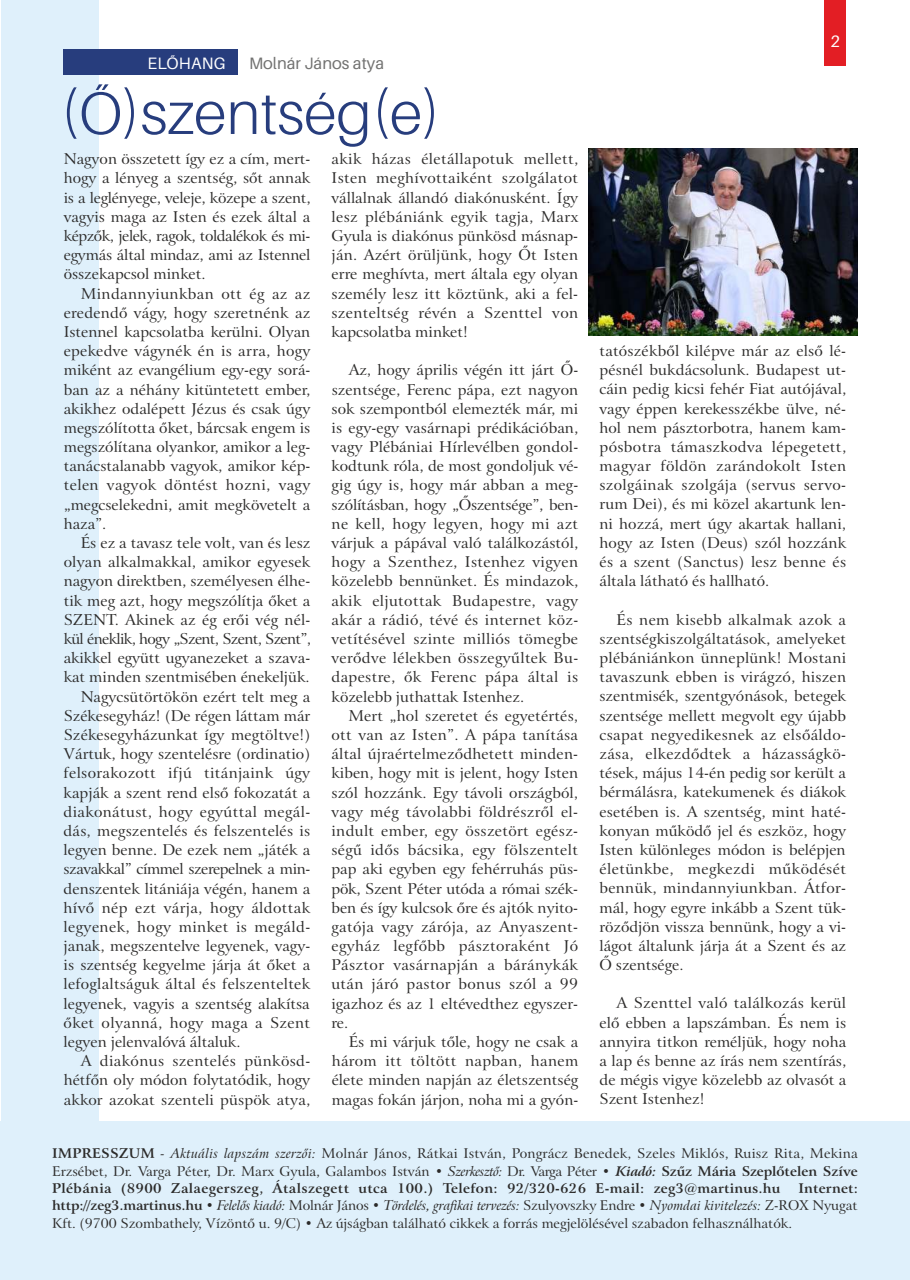
<style>
.page{position:relative;width:910px;height:1280px;background:#fff}
.page>*{position:absolute;margin:0;border:0;box-sizing:border-box;transform-origin:0 0}
.t1{font:300 59.7px "Aileron";color:#273d7d}
.t2{font:16.5px "Aileron";color:#727271}
.t3{font:16.5px "Aileron";letter-spacing:.01em;color:#fefefe}
.t4{font:15px/19.2px "H Bitstream Arrus BT";color:#2b2a29;text-align:justify}
.t5{font:15px "H Bitstream Arrus BT";letter-spacing:.025em;color:#2b2a29}
.t6{font:15px "H Bitstream Arrus BT";letter-spacing:-.045em;color:#2b2a29}
.t7{font:15px "H Bitstream Arrus BT";letter-spacing:-.03em;color:#2b2a29}
.t8{font:15px "H Bitstream Arrus BT";letter-spacing:.02em;color:#2b2a29}
.t9{font:13.5px/17.4px "H Bitstream Arrus BT";color:#2b2a29}
.t10{font:13.5px "H Bitstream Arrus BT Italic";letter-spacing:-.015em;color:#2b2a29}
.t11{font:13.5px "H Bitstream Arrus BT Bold";letter-spacing:.025em;color:#2b2a29}
.s1{font-family:"H Bitstream Arrus BT Bold"}
.s2{font-family:"H Bitstream Arrus BT Italic"}
.s3{font-family:"H Bitstream Arrus BT Bold";font-style:italic}
.s4{font-family:"H Bitstream Arrus BT"}
</style>
<div class="page">
<div style="left:1px;top:0;width:98px;height:1280px;background:#dff0fb"></div>
<div style="left:0;top:1122px;width:910px;height:158px;background:#dff0fb"></div>
<div style="left:824px;top:0;width:22px;height:66px;background:#e31e24"></div>
<div style="left:63px;top:49px;width:175px;height:26px;background:#273d7d"></div>
<img style="left:588px;top:149px;width:270px;height:187px">
<p class="t3" style="left:148px;top:56px;width:79px">ELŐHANG</p>
<p class="t2" style="left:249px;top:56px;width:137px">Molnár János atya</p>
<h1 class="t1" style="left:60px;top:88px;width:382px">(Ő)szentség(e)</h1>
<p class="t4" style="left:64px;top:151px;width:248px">Nagyon összetett így ez a cím, mert&shy;hogy a lényeg a szentség, sőt annak is a leglényege, veleje, közepe a szent, vagyis maga az Isten és ezek által a képzők, jelek, ragok, toldalékok és mi&shy;egymás által mindaz, ami az Istennel összekapcsol minket.</p>
<p class="t4" style="left:64px;top:285px;width:248px;text-indent:17px">Mindannyiunkban ott ég az az eredendő vágy, hogy szeretnénk az Istennel kapcsolatba kerülni. Olyan epekedve vágynék én is arra, hogy miként az evangélium egy-egy sorá&shy;ban az a néhány kitüntetett ember, akikhez odalépett Jézus és csak úgy megszólította őket, bárcsak engem is megszólítana olyankor, amikor a leg&shy;tanácstalanabb vagyok, amikor kép&shy;telen vagyok döntést hozni, vagy „megcselekedni, amit megkövetelt a haza”.</p>
<p class="t4" style="left:81px;top:534px;width:231px">És ez a tavasz tele volt, van és lesz</p>
<p class="t4" style="left:64px;top:554px;width:248px">olyan alkalmakkal, amikor egyesek</p>
<p class="t4" style="left:64px;top:573px;width:248px">nagyon direktben, személyesen élhe-</p>
<p class="t4" style="left:64px;top:592px;width:248px">tik meg azt, hogy megszólítja őket a</p>
<p class="t4" style="left:64px;top:611px;width:248px">SZENT. Akinek az ég erői vég nél-</p>
<p class="t6" style="left:64px;top:633px;width:249px">kül éneklik, hogy „Szent, Szent, Szent”,</p>
<p class="t4" style="left:64px;top:650px;width:248px">akikkel együtt ugyanezeket a szava-</p>
<p class="t4" style="left:64px;top:669px;width:247px">kat minden szentmisében énekeljük.</p>
<p class="t4" style="left:81px;top:688px;width:231px">Nagycsütörtökön ezért telt meg a</p>
<p class="t4" style="left:64px;top:707px;width:248px">Székesegyház! (De régen láttam már</p>
<p class="t4" style="left:64px;top:726px;width:248px">Székesegyházunkat így megtöltve!)</p>
<p class="t4" style="left:64px;top:746px;width:248px">Vártuk, hogy szentelésre (ordinatio)</p>
<p class="t8" style="left:64px;top:767px;width:248px">felsorakozott ifjú titánjaink úgy</p>
<p class="t4" style="left:64px;top:784px;width:248px">kapják a szent rend első fokozatát a</p>
<p class="t5" style="left:64px;top:805px;width:248px">diakonátust, hogy egyúttal megál-</p>
<p class="t4" style="left:64px;top:822px;width:248px">dás, megszentelés és felszentelés is</p>
<p class="t4" style="left:64px;top:842px;width:248px">legyen benne. De ezek nem „játék a</p>
<p class="t7" style="left:64px;top:863px;width:248px">szavakkal” címmel szerepelnek a min-</p>
<p class="t4" style="left:64px;top:880px;width:248px">denszentek litániája végén, hanem a</p>
<p class="t5" style="left:64px;top:901px;width:248px">hívő nép ezt várja, hogy áldottak</p>
<p class="t5" style="left:64px;top:920px;width:248px">legyenek, hogy minket is megáld-</p>
<p class="t4" style="left:64px;top:937px;width:248px">janak, megszentelve legyenek, vagy-</p>
<p class="t4" style="left:64px;top:957px;width:248px">is szentség kegyelme járja át őket a</p>
<p class="t4" style="left:64px;top:976px;width:248px">lefoglaltságuk által és felszenteltek</p>
<p class="t4" style="left:64px;top:995px;width:248px">legyenek, vagyis a szentség alakítsa</p>
<p class="t5" style="left:64px;top:1016px;width:248px">őket olyanná, hogy maga a Szent</p>
<p class="t4" style="left:64px;top:1033px;width:179px">legyen jelenvalóvá általuk.</p>
<p class="t4" style="left:64px;top:1053px;width:248px;text-indent:17px">A diakónus szentelés pünkösd&shy;hétfőn oly módon folytatódik, hogy akkor azokat szenteli püspök atya,</p>
<p class="t4" style="left:331px;top:151px;width:248px">akik házas életállapotuk mellett, Isten meghívottaiként szolgálatot vállalnak állandó diakónusként. Így lesz plébániánk egyik tagja, Marx Gyula is diakónus pünkösd másnap&shy;ján. Azért örüljünk, hogy Őt Isten erre meghívta, mert általa egy olyan személy lesz itt köztünk, aki a fel&shy;szenteltség révén a Szenttel von kapcsolatba minket!</p>
<p class="t4" style="left:332px;top:362px;width:248px;text-indent:17px">Az, hogy április végén itt járt Ő&shy;szentsége, Ferenc pápa, ezt nagyon sok szempontból elemezték már, mi is egy-egy vasárnapi prédikációban, vagy Plébániai Hírlevélben gondol&shy;kodtunk róla, de most gondoljuk vé&shy;gig úgy is, hogy már abban a meg&shy;szólításban, hogy „Őszentsége”, ben&shy;ne kell, hogy legyen, hogy mi azt várjuk a pápával való találkozástól, hogy a Szenthez, Istenhez vigyen közelebb bennünket. És mindazok, akik eljutottak Budapestre, vagy akár a rádió, tévé és internet köz&shy;vetítésével szinte milliós tömegbe verődve lélekben összegyűltek Bu&shy;dapestre, ők Ferenc pápa által is közelebb juthattak Istenhez.</p>
<p class="t4" style="left:331px;top:707px;width:248px;text-indent:17px">Mert „hol szeretet és egyetértés, ott van az Isten”. A pápa tanítása által újraértelmeződhetett minden&shy;kiben, hogy mit is jelent, hogy Isten szól hozzánk. Egy távoli országból, vagy még távolabbi földrészről el&shy;indult ember, egy összetört egész&shy;ségű idős bácsika, egy fölszentelt pap aki egyben egy fehérruhás püs&shy;pök, Szent Péter utóda a római szék&shy;ben és így kulcsok őre és ajtók nyito&shy;gatója vagy zárója, az Anyaszent&shy;egyház legfőbb pásztoraként Jó Pásztor vasárnapján a báránykák után járó pastor bonus szól a 99 igazhoz és az 1 eltévedthez egyszer&shy;re.</p>
<p class="t4" style="left:332px;top:1033px;width:248px;text-indent:17px">És mi várjuk tőle, hogy ne csak a három itt töltött napban, hanem élete minden napján az életszentség magas fokán járjon, noha mi a gyón-</p>
<p class="t3" style="left:830px;top:35px;width:11px">2</p>
<p class="t4" style="left:599px;top:342px;width:248px">tatószékből kilépve már az első lé&shy;pésnél bukdácsolunk. Budapest ut&shy;cáin pedig kicsi fehér Fiat autójával, vagy éppen kerekesszékbe ülve, né&shy;hol nem pásztorbotra, hanem kam&shy;pósbotra támaszkodva lépegetett, magyar földön zarándokolt Isten szolgáinak szolgája (servus servo&shy;rum Dei), és mi közel akartunk len&shy;ni hozzá, mert úgy akartak hallani, hogy az Isten (Deus) szól hozzánk és a szent (Sanctus) lesz benne és általa látható és hallható.</p>
<p class="t4" style="left:599px;top:611px;width:248px;text-indent:17px">És nem kisebb alkalmak azok a szentségkiszolgáltatások, amelyeket plébániánkon ünneplünk! Mostani tavaszunk ebben is virágzó, hiszen szentmisék, szentgyónások, betegek szentsége mellett megvolt egy újabb csapat negyedikesnek az elsőáldo&shy;zása, elkezdődtek a házasságkö&shy;tések, május 14-én pedig sor került a bérmálásra, katekumenek és diákok esetében is. A szentség, mint haté&shy;konyan működő jel és eszköz, hogy Isten különleges módon is belépjen életünkbe, megkezdi működését bennük, mindannyiunkban. Átfor&shy;mál, hogy egyre inkább a Szent tük&shy;röződjön vissza bennünk, hogy a vi&shy;lágot általunk járja át a Szent és az Ő szentsége.</p>
<p class="t4" style="left:600px;top:995px;width:248px;text-indent:17px">A Szenttel való találkozás kerül elő ebben a lapszámban. És nem is annyira titkon reméljük, hogy noha a lap és benne az írás nem szentírás, de mégis vigye közelebb az olvasót a Szent Istenhez!</p>
<p class="t9" style="left:52px;top:1146px;width:807px"><span class="s1">IMPRESSZUM</span> <span class="s2">- Aktuális lapszám szerzői:</span> Molnár János, Rátkai István, Pongrácz Benedek, Szeles Miklós, Ruisz Rita, Mekina<br>Erzsébet, Dr. Varga Péter, Dr. Marx Gyula, Galambos István <span class="s2">• Szerkesztő:</span> Dr. Varga Péter • <span class="s3">Kiadó:</span> <span class="s1">Szűz Mária Szeplőtelen Szíve</span></p>
<p class="t11" style="left:52px;top:1183px;width:730px">Plébánia (8900 Zalaegerszeg, Átalszegett utca 100.) Telefon: 92/320-626 E-mail: zeg3@martinus.hu</p>
<p class="t11" style="left:798px;top:1183px;width:61px">Internet:</p>
<p class="t10" style="left:52px;top:1200px;width:807px"><span class="s1">http://zeg3.martinus.hu</span> • Felelős kiadó: <span class="s4">Molnár János</span> • Tördelés, grafikai tervezés: <span class="s4">Szulyovszky Endre •</span> Nyomdai kivitelezés: <span class="s4">Z-ROX Nyugat</span></p>
<p class="t9" style="left:52px;top:1215px;width:742px">Kft. (9700 Szombathely, Vízöntő u. 9/C) • Az újságban található cikkek a forrás megjelölésével szabadon felhasználhatók.</p>
</div>
